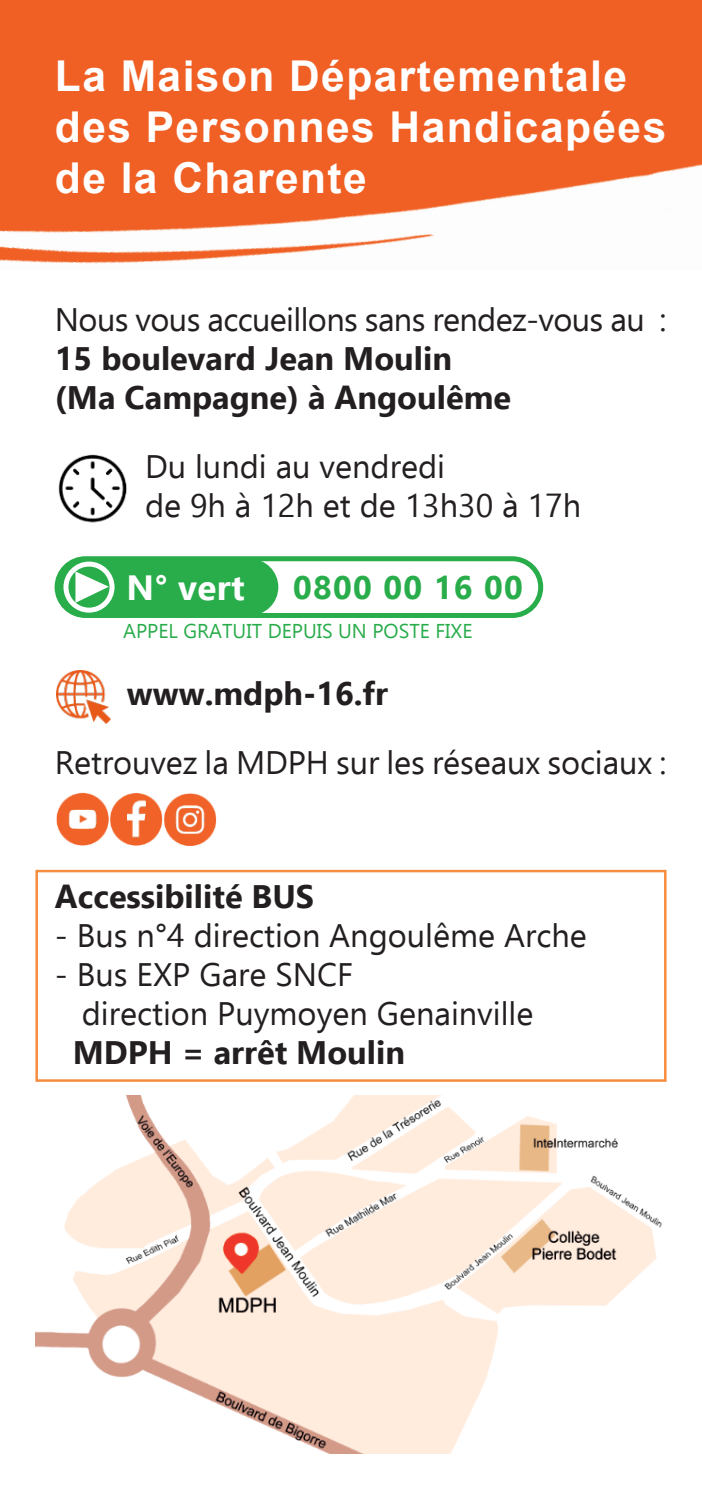
<style>
.page{position:relative;width:702px;height:1489px;background:#fff}
.page>*{position:absolute;margin:0;border:0;box-sizing:border-box;transform-origin:0 0}
.t1{font:700 42.5px/51px "Arial";letter-spacing:.035em;color:#fff}
.t2{font:700 35px "Ebrima";color:#fff}
.t3{font:32.5px/39px "Ebrima";color:#231f20}
.t4{font:700 32.5px/39px "Ebrima";color:#231f20}
.t5{font:32.5px "Ebrima";letter-spacing:-.02em;color:#231f20}
.t6{font:700 32.5px "Ebrima";letter-spacing:.04em;color:#28ad4a}
.t7{font:20px "Ebrima";color:#28ac4a}
</style>
<div class="page">
<div style="left:35px;top:869px;width:631px;height:212px;border:2px solid #f68c3f"></div>
<img style="left:35px;top:1095px;width:627px;height:358px">
<img style="left:0;top:0;width:702px;height:264px">
<div style="left:55px;top:556px;width:488px;height:62px;background:#fff;border:5px solid #28ad4a;border-radius:28px"></div>
<div style="left:57px;top:558px;width:221px;height:57px;background:#28ad4a;border-radius:28px"></div>
<svg style="left:63px;top:561px;width:51px;height:51px"></svg>
<svg style="left:75px;top:571px;width:34px;height:31px"></svg>
<img style="left:57px;top:792px;width:159px;height:53px">
<img style="left:58px;top:454px;width:69px;height:69px">
<img style="left:57px;top:670px;width:54px;height:53px">
<h1 class="t1" style="left:55px;top:54px;width:613px">La Maison Départementale des Personnes Handicapées de la Charente</h1>
<p class="t5" style="left:55px;top:307px;width:613px">Nous vous accueillons sans rendez-vous au :</p>
<p class="t4" style="left:55px;top:342px;width:457px">15 boulevard Jean Moulin (Ma Campagne) à Angoulême</p>
<p class="t3" style="left:145px;top:450px;width:437px">Du lundi au vendredi<br>de 9h à 12h et de 13h30 à 17h</p>
<p class="t2" style="left:127px;top:574px;width:120px">N° vert</p>
<p class="t6" style="left:293px;top:575px;width:231px">0800 00 16 00</p>
<p class="t7" style="left:123px;top:623px;width:351px">APPEL GRATUIT DEPUIS UN POSTE FIXE</p>
<p class="t4" style="left:127px;top:676px;width:262px">www.mdph-16.fr</p>
<p class="t3" style="left:55px;top:745px;width:613px">Retrouvez la MDPH sur les réseaux sociaux :</p>
<p class="t4" style="left:55px;top:879px;width:261px">Accessibilité BUS</p>
<p class="t3" style="left:55px;top:918px;width:533px">- Bus n°4 direction Angoulême Arche</p>
<p class="t3" style="left:82px;top:957px;width:453px;text-indent:-27px">- Bus EXP Gare SNCF<br>direction Puymoyen Genainville</p>
<p class="t4" style="left:73px;top:1035px;width:334px">MDPH = arrêt Moulin</p>
</div>
